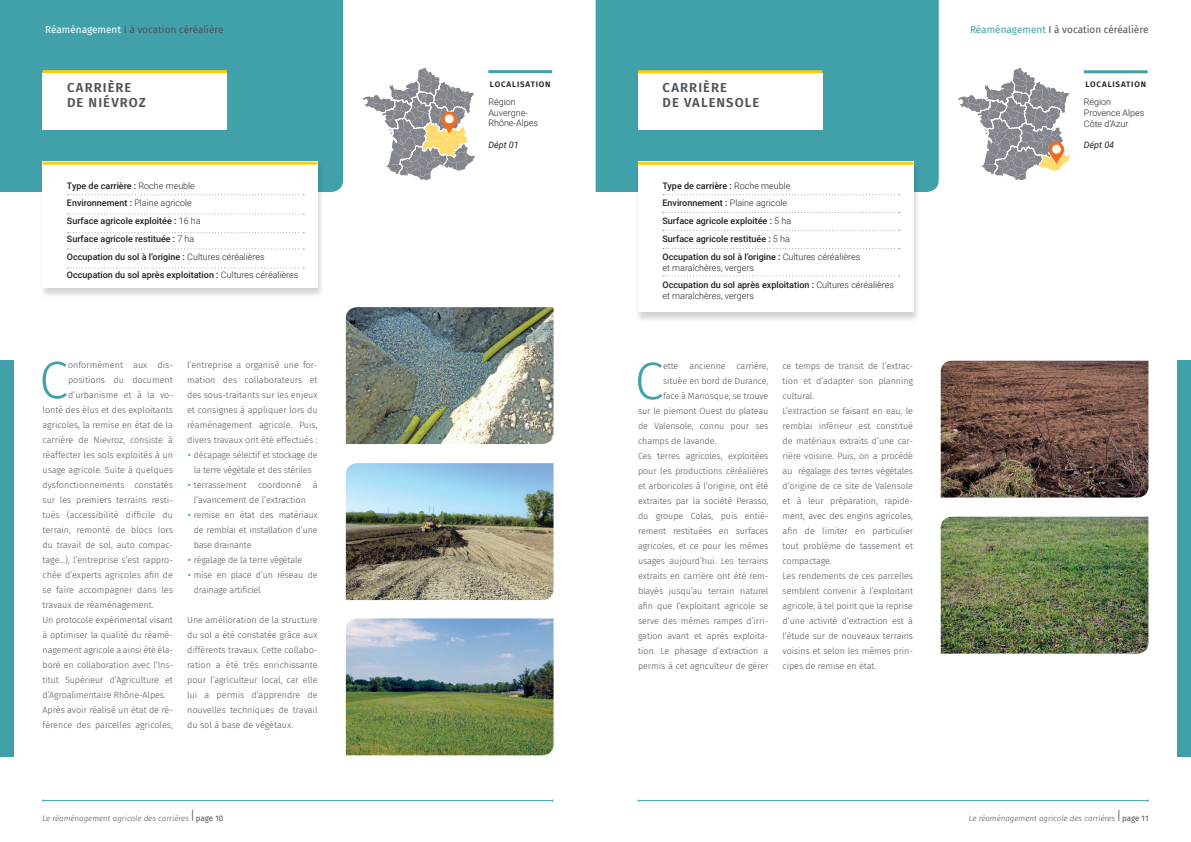
<style>
.page{position:relative;width:1191px;height:842px;background:#fff}
.page>*{position:absolute;margin:0;border:0;box-sizing:border-box;transform-origin:0 0}
.Text{font:300 52.8px "Fira Sans";color:#41a1ab}
.CC___Centre{font:600 13px/15px "Fira Sans";letter-spacing:.08em;color:#4d545a}
.t1{font:10px "Fira Sans";color:#4d545a}
.Text-2{font:300 9px/15px "Fira Sans";letter-spacing:-.01em;color:#4d545a;text-align:justify}
.t2{font:500 9px "Roboto";color:#231f20}
.t3{font:300 9px/10.8px "Roboto";color:#231f20}
.t4{font:italic 9px "Roboto";color:#231f20}
.t5{font:italic 300 8px "Fira Sans";color:#4d545a}
.CC___Centre-2{font:600 8px "Fira Sans";letter-spacing:.1em;color:#231f20}
.s1{color:#fff}
.s2{color:#41a1ab}
.s3{font-weight:300}
.s4{font-family:"Gill Sans";color:#41a1ab}
.s5{font-weight:500}
.s6{font-weight:400;font-style:normal;font-size:16px}
.s7{font-weight:400;font-style:normal}
</style>
<div class="page">
<hr style="left:638px;top:800px;width:510px;height:1px;background:#41a1ab">
<hr style="left:43px;top:800px;width:510px;height:1px;background:#41a1ab">
<div style="left:0;top:360px;width:14px;height:397px;background:#41a1ab"></div>
<div style="left:1176px;top:360px;width:15px;height:397px;background:#41a1ab"></div>
<div style="left:0;top:0;width:343px;height:192px;background:#41a1ab"></div>
<div style="left:595px;top:0;width:343px;height:192px;background:#41a1ab"></div>
<svg style="left:958px;top:68px;width:112px;height:113px"></svg>
<img style="left:940px;top:517px;width:208px;height:137px">
<img style="left:940px;top:361px;width:208px;height:137px">
<hr style="left:1083px;top:70px;width:64px;height:3px;background:#41a1ab">
<div style="left:634px;top:162px;width:287px;height:161px;background:#231f20;opacity:.2"></div>
<div style="left:638px;top:162px;width:275px;height:150px;background:#fff"></div>
<svg style="left:663px;top:194px;width:236px;height:1px"></svg>
<svg style="left:663px;top:212px;width:236px;height:1px"></svg>
<svg style="left:663px;top:230px;width:236px;height:1px"></svg>
<svg style="left:663px;top:248px;width:236px;height:1px"></svg>
<svg style="left:663px;top:275px;width:236px;height:1px"></svg>
<hr style="left:638px;top:162px;width:275px;height:3px;background:#feca0a">
<div style="left:638px;top:73px;width:184px;height:57px;background:#fff"></div>
<hr style="left:638px;top:70px;width:184px;height:3px;background:#feca0a">
<hr style="left:488px;top:70px;width:64px;height:3px;background:#41a1ab">
<div style="left:43px;top:73px;width:184px;height:57px;background:#fff"></div>
<hr style="left:43px;top:70px;width:184px;height:3px;background:#feca0a">
<div style="left:39px;top:161px;width:286px;height:138px;background:#231f20;opacity:.2"></div>
<div style="left:43px;top:162px;width:274px;height:126px;background:#fff"></div>
<svg style="left:67px;top:194px;width:237px;height:1px"></svg>
<svg style="left:67px;top:213px;width:237px;height:1px"></svg>
<svg style="left:67px;top:232px;width:237px;height:1px"></svg>
<svg style="left:67px;top:248px;width:237px;height:1px"></svg>
<svg style="left:67px;top:267px;width:237px;height:1px"></svg>
<hr style="left:43px;top:162px;width:274px;height:3px;background:#feca0a">
<img style="left:346px;top:307px;width:207px;height:137px">
<img style="left:346px;top:463px;width:207px;height:137px">
<img style="left:346px;top:618px;width:207px;height:137px">
<svg style="left:363px;top:68px;width:112px;height:113px"></svg>
<p class="t1" style="left:45px;top:22px;width:180px"><span class="s1">Réaménagement</span> I à vocation céréalière</p>
<p class="t1" style="left:970px;top:22px;width:180px"><span class="s2">Réaménagement</span> I à vocation céréalière</p>
<p class="CC___Centre" style="left:67px;top:79px;width:80px">CARRIÈRE<br>DE NIÉVROZ</p>
<p class="t2" style="left:67px;top:179px;width:129px">Type de carrière : <span class="s3">Roche meuble</span></p>
<p class="t2" style="left:67px;top:197px;width:126px">Environnement : <span class="s3">Plaine agricole</span></p>
<p class="t2" style="left:67px;top:215px;width:135px">Surface agricole exploitée : <span class="s3">16 ha</span></p>
<p class="t2" style="left:67px;top:232px;width:129px">Surface agricole restituée : <span class="s3">7 ha</span></p>
<p class="t2" style="left:67px;top:250px;width:199px">Occupation du sol à l’origine : <span class="s3">Cultures céréalières</span></p>
<p class="t2" style="left:67px;top:268px;width:233px">Occupation du sol après exploitation : <span class="s3">Cultures céréalières</span></p>
<p class="Text" style="left:39px;top:342px;width:31px">C</p>
<p class="Text-2" style="left:68px;top:357px;width:106px">onformément aux dis-</p>
<p class="Text-2" style="left:68px;top:372px;width:106px">positions du document</p>
<p class="Text-2" style="left:68px;top:387px;width:106px">d’urbanisme et à la vo-</p>
<p class="Text-2" style="left:43px;top:402px;width:132px">lonté des élus et des exploitants</p>
<p class="Text-2" style="left:43px;top:417px;width:132px">agricoles, la remise en état de la</p>
<p class="Text-2" style="left:43px;top:432px;width:132px">carrière de Nievroz, consiste à</p>
<p class="Text-2" style="left:43px;top:447px;width:132px">réaffecter les sols exploités à un</p>
<p class="Text-2" style="left:43px;top:462px;width:132px">usage agricole. Suite à quelques</p>
<p class="Text-2" style="left:43px;top:477px;width:132px">dysfonctionnements constatés</p>
<p class="Text-2" style="left:43px;top:492px;width:132px">sur les premiers terrains resti-</p>
<p class="Text-2" style="left:43px;top:507px;width:132px">tués (accessibilité difficile du</p>
<p class="Text-2" style="left:43px;top:522px;width:132px">terrain, remonté de blocs lors</p>
<p class="Text-2" style="left:43px;top:537px;width:132px">du travail de sol, auto compac-</p>
<p class="Text-2" style="left:43px;top:552px;width:132px">tage…), l’entreprise s’est rappro-</p>
<p class="Text-2" style="left:43px;top:567px;width:132px">chée d’experts agricoles afin de</p>
<p class="Text-2" style="left:43px;top:582px;width:132px">se faire accompagner dans les</p>
<p class="Text-2" style="left:43px;top:597px;width:113px">travaux de réaménagement.</p>
<p class="Text-2" style="left:43px;top:612px;width:132px">Un protocole expérimental visant à optimiser la qualité du réamé&shy;nagement agricole a ainsi été éla&shy;boré en collaboration avec l’Ins&shy;titut Supérieur d’Agriculture et d’Agroalimentaire Rhône-Alpes.</p>
<p class="Text-2" style="left:43px;top:702px;width:132px">Après avoir réalisé un état de ré&shy;férence des parcelles agricoles,</p>
<p class="Text-2" style="left:187px;top:357px;width:132px">l’entreprise a organisé une for&shy;mation des collaborateurs et des sous-traitants sur les enjeux et consignes à appliquer lors du réaménagement agricole. Puis, divers travaux ont été effectués :</p>
<p class="Text-2" style="left:187px;top:447px;width:132px;text-align:center"><span class="s4">•</span> décapage sélectif et stockage de la terre végétale et des stériles</p>
<p class="Text-2" style="left:187px;top:477px;width:61px"><span class="s4">•</span> terrassement</p>
<p class="Text-2" style="left:258px;top:477px;width:45px">coordonné</p>
<p class="Text-2" style="left:313px;top:477px;width:6px">à</p>
<p class="Text-2" style="left:194px;top:492px;width:114px">l’avancement de l’extraction</p>
<p class="Text-2" style="left:194px;top:507px;width:125px;text-indent:-7px"><span class="s4">•</span> remise en état des matériaux de remblai et installation d’une base drainante</p>
<p class="Text-2" style="left:187px;top:552px;width:116px"><span class="s4">•</span> régalage de la terre végétale</p>
<p class="Text-2" style="left:194px;top:567px;width:125px;text-indent:-7px"><span class="s4">•</span> mise en place d’un réseau de drainage artificiel</p>
<p class="Text-2" style="left:187px;top:612px;width:132px">Une amélioration de la structure du sol a été constatée grâce aux différents travaux. Cette collabo&shy;ration a été très enrichissante pour l’agriculteur local, car elle lui a permis d’apprendre de nouvelles techniques de travail du sol à base de végétaux.</p>
<p class="CC___Centre-2" style="left:490px;top:78px;width:62px">LOCALISATION</p>
<p class="t3" style="left:488px;top:96px;width:29px">Région</p>
<p class="t3" style="left:488px;top:107px;width:51px">Auvergne-<br>Rhône-Alpes</p>
<p class="t4" style="left:488px;top:139px;width:32px">Dépt 01</p>
<p class="CC___Centre" style="left:662px;top:79px;width:98px">CARRIÈRE<br>DE VALENSOLE</p>
<p class="t2" style="left:662px;top:179px;width:129px">Type de carrière : <span class="s3">Roche meuble</span></p>
<p class="t2" style="left:662px;top:197px;width:126px">Environnement : <span class="s3">Plaine agricole</span></p>
<p class="t2" style="left:662px;top:215px;width:130px">Surface agricole exploitée : <span class="s3">5 ha</span></p>
<p class="t2" style="left:662px;top:233px;width:129px">Surface agricole restituée : <span class="s3">5 ha</span></p>
<p class="t3" style="left:662px;top:251px;width:199px"><span class="s5">Occupation du sol à l’origine :</span> Cultures céréalières et maraîchères, vergers</p>
<p class="t3" style="left:662px;top:279px;width:233px"><span class="s5">Occupation du sol après exploitation :</span> Cultures céréalières et maraîchères, vergers</p>
<p class="Text" style="left:634px;top:343px;width:31px">C</p>
<p class="Text-2" style="left:663px;top:358px;width:107px">ette ancienne carrière,</p>
<p class="Text-2" style="left:663px;top:373px;width:107px">située en bord de Durance,</p>
<p class="Text-2" style="left:663px;top:388px;width:107px">face à Manosque, se trouve</p>
<p class="Text-2" style="left:638px;top:403px;width:132px">sur le piemont Ouest du plateau</p>
<p class="Text-2" style="left:638px;top:418px;width:132px">de Valensole, connu pour ses</p>
<p class="Text-2" style="left:638px;top:433px;width:80px">champs de lavande.</p>
<p class="Text-2" style="left:638px;top:448px;width:132px">Ces terres agricoles, exploitées pour les productions céréalières et arboricoles à l’origine, ont été extraites par la société Perasso, du groupe Colas, puis entiè&shy;rement restituées en surfaces agricoles, et ce pour les mêmes usages aujourd’hui. Les terrains extraits en carrière ont été rem&shy;blayés jusqu’au terrain naturel afin que l’exploitant agricole se serve des mêmes rampes d’irri&shy;gation avant et après exploita&shy;tion. Le phasage d’extraction a permis à cet agriculteur de gérer</p>
<p class="Text-2" style="left:782px;top:358px;width:132px">ce temps de transit de l’extrac&shy;tion et d’adapter son planning cultural.</p>
<p class="Text-2" style="left:782px;top:403px;width:132px">L’extraction se faisant en eau, le remblai inférieur est constitué de matériaux extraits d’une car&shy;rière voisine. Puis, on a procédé au régalage des terres végétales d’origine de ce site de Valensole et à leur préparation, rapide&shy;ment, avec des engins agricoles, afin de limiter en particulier tout problème de tassement et compactage.</p>
<p class="Text-2" style="left:782px;top:568px;width:132px">Les rendements de ces parcelles semblent convenir à l’exploitant agricole; à tel point que la reprise d’une activité d’extraction est à l’étude sur de nouveaux terrains voisins et selon les mêmes prin&shy;cipes de remise en état.</p>
<p class="CC___Centre-2" style="left:1085px;top:78px;width:62px">LOCALISATION</p>
<p class="t3" style="left:1083px;top:96px;width:29px">Région</p>
<p class="t3" style="left:1083px;top:107px;width:62px">Provence Alpes<br>Côte d’Azur</p>
<p class="t4" style="left:1083px;top:139px;width:32px">Dépt 04</p>
<p class="t5" style="left:43px;top:812px;width:182px">Le réaménagement agricole des carrières <span class="s6">I</span> <span class="s7">page 10</span></p>
<p class="t5" style="left:968px;top:813px;width:181px">Le réaménagement agricole des carrières <span class="s6">I</span> <span class="s7">page 11</span></p>
</div>
